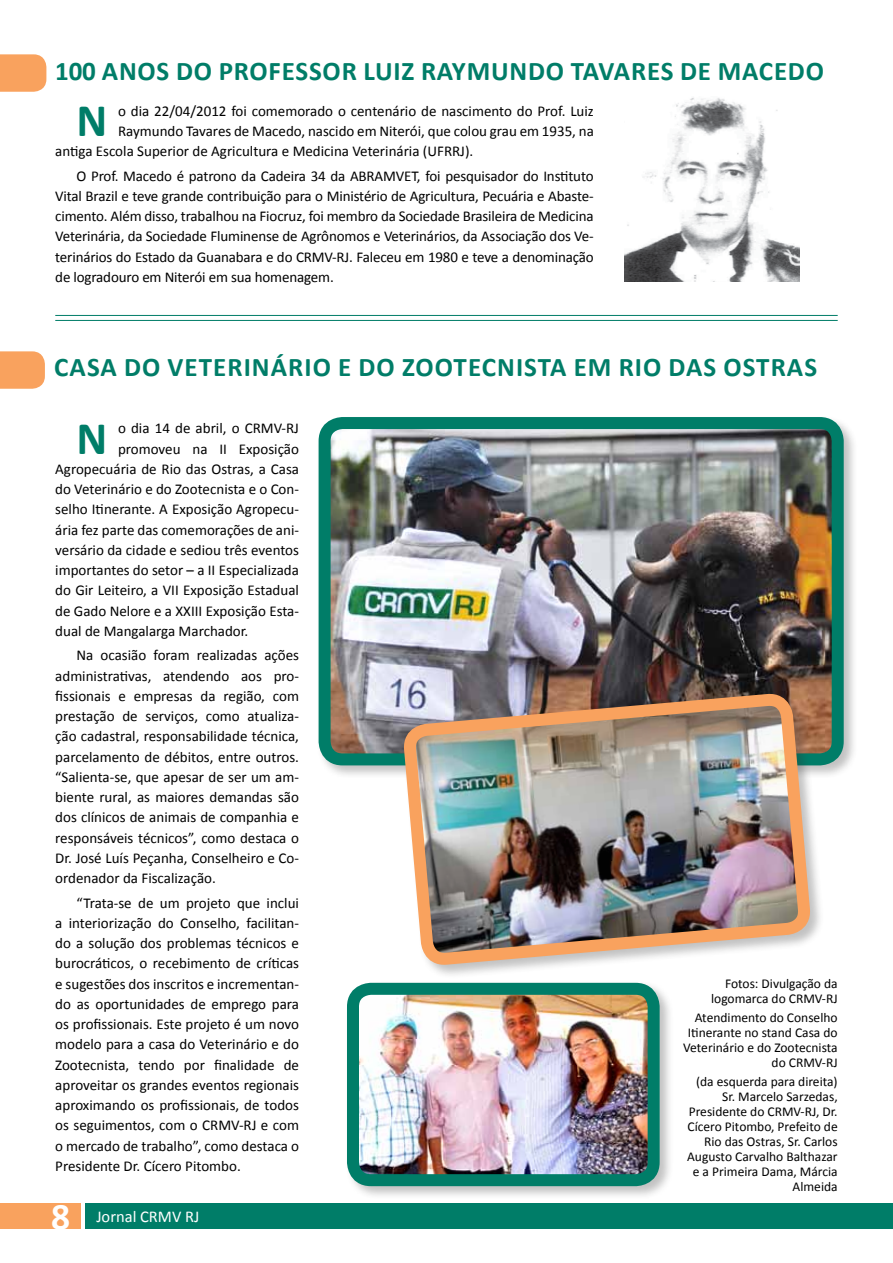
<style>
.page{position:relative;width:893px;height:1263px;background:#fff}
.page>*{position:absolute;margin:0;border:0;box-sizing:border-box;transform-origin:0 0}
.t1{font:700 46.95px "Calibri";color:#007d68}
.t2{font:700 37.5px "Calibri";color:#fff}
.t3{font:700 27px "Calibri";letter-spacing:.04em;color:#007d68}
.t4{font:16.5px "Calibri";color:#fff}
.t5{font:15px/20.2px "Calibri";color:#000;text-align:justify}
.t6{font:13.5px/15px "Calibri";color:#000;text-align:right}
</style>
<div class="page">
<div style="left:86px;top:1203px;width:807px;height:26px;background:#007d68"></div>
<div style="left:0;top:1203px;width:81px;height:26px;background:#f9a25e"></div>
<svg style="left:0;top:54px;width:46px;height:38px;background:#f9a665"></svg>
<img style="left:624px;top:98px;width:175px;height:183px">
<hr style="left:55px;top:315px;width:783px;height:1px;background:#007d68">
<hr style="left:55px;top:320px;width:783px;height:1px;background:#007d68">
<svg style="left:0;top:351px;width:45px;height:38px;background:#f9a767"></svg>
<div style="left:316px;top:415px;width:542px;height:364px;background:#333;opacity:.3"></div>
<img style="left:332px;top:430px;width:499px;height:322px">
<div style="left:319px;top:417px;width:525px;height:348px;border:12px solid #007d68;border-radius:18px"></div>
<div style="left:402px;top:692px;width:422px;height:287px;background:#333;opacity:.3"></div>
<img style="left:408px;top:441px;width:397px;height:538px">
<div style="left:345px;top:980px;width:329px;height:220px;background:#333;opacity:.3"></div>
<img style="left:360px;top:996px;width:287px;height:177px">
<div style="left:347px;top:983px;width:313px;height:203px;border:12px solid #007d68;border-radius:18px"></div>
<h3 class="t3" style="left:55px;top:54px;width:195px">100 ANOS DO PROFESSOR</h3>
<h3 class="t3" style="left:363px;top:54px;width:14px">LUIZ</h3>
<h3 class="t3" style="left:421px;top:54px;width:178px">RAYMU NDO TAVARES</h3>
<h3 class="t3" style="left:680px;top:54px;width:80px">DE MACEDO</h3>
<h1 class="t1" style="left:77px;top:91px;width:32px">N</h1>
<p class="t5" style="left:118px;top:100px;width:477px">o dia 22/04/2012 foi comemorado o centenário de nascimento do Prof. Luiz</p>
<p class="t5" style="left:118px;top:120px;width:477px">Raymundo Tavares de Macedo, nascido em Niterói, que colou grau em 1935, na</p>
<p class="t5" style="left:55px;top:140px;width:420px">antiga Escola Superior de Agricultura e Medicina Veterinária (UFRRJ).</p>
<p class="t5" style="left:55px;top:165px;width:540px;text-indent:21px">O Prof. Macedo é patrono da Cadeira 34 da ABRAMVET, foi pesquisador do Instituto Vital Brazil e teve grande contribuição para o Ministério de Agricultura, Pecuária e Abaste&shy;cimento. Além disso, trabalhou na Fiocruz, foi membro da Sociedade Brasileira de Medicina Veterinária, da Sociedade Fluminense de Agrônomos e Veterinários, da Associação dos Ve&shy;terinários do Estado da Guanabara e do CRMV-RJ. Faleceu em 1980 e teve a denominação de logradouro em Niterói em sua homenagem.</p>
<h3 class="t3" style="left:54px;top:351px;width:762px">CASA DO VETERINÁRIO E DO ZOOTECN ISTA EM RIO DAS OSTRAS</h3>
<h1 class="t1" style="left:77px;top:409px;width:32px">N</h1>
<p class="t5" style="left:118px;top:417px;width:183px">o dia 14 de abril, o CRMV-RJ</p>
<p class="t5" style="left:118px;top:438px;width:183px">promoveu na II Exposição</p>
<p class="t5" style="left:55px;top:458px;width:245px">Agropecuária de Rio das Ostras, a Casa</p>
<p class="t5" style="left:55px;top:478px;width:245px">do Veterinário e do Zootecnista e o Con-</p>
<p class="t5" style="left:55px;top:498px;width:245px">selho Itinerante. A Exposição Agropecu-</p>
<p class="t5" style="left:55px;top:519px;width:245px">ária fez parte das comemorações de ani-</p>
<p class="t5" style="left:55px;top:539px;width:245px">versário da cidade e sediou três eventos</p>
<p class="t5" style="left:55px;top:559px;width:245px">importantes do setor – a II Especializada</p>
<p class="t5" style="left:55px;top:579px;width:245px">do Gir Leiteiro, a VII Exposição Estadual</p>
<p class="t5" style="left:55px;top:600px;width:245px">de Gado Nelore e a XXIII Exposição Esta-</p>
<p class="t5" style="left:55px;top:620px;width:195px">dual de Mangalarga Marchador.</p>
<p class="t5" style="left:55px;top:644px;width:245px;text-indent:21px">Na ocasião foram realizadas ações administrativas, atendendo aos pro&shy;fissionais e empresas da região, com prestação de serviços, como atualiza&shy;ção cadastral, responsabilidade técnica, parcelamento de débitos, entre outros. “Salienta-se, que apesar de ser um am&shy;biente rural, as maiores demandas são dos clínicos de animais de companhia e responsáveis técnicos”, como destaca o Dr. José Luís Peçanha, Conselheiro e Co&shy;ordenador da Fiscalização.</p>
<p class="t5" style="left:55px;top:892px;width:245px;text-indent:21px">“Trata-se de um projeto que inclui a interiorização do Conselho, facilitan&shy;do a solução dos problemas técnicos e burocráticos, o recebimento de críticas e sugestões dos inscritos e incrementan&shy;do as oportunidades de emprego para os profissionais. Este projeto é um novo modelo para a casa do Veterinário e do Zootecnista, tendo por finalidade de aproveitar os grandes eventos regionais aproximando os profissionais, de todos os seguimentos, com o CRMV-RJ e com o mercado de trabalho”, como destaca o Presidente Dr. Cícero Pitombo.</p>
<h2 class="t2" style="left:51px;top:1193px;width:21px">8</h2>
<p class="t4" style="left:96px;top:1206px;width:104px">Jornal CRMV RJ</p>
<p class="t6" style="left:711px;top:975px;width:128px">Fotos: Divulgação da logomarca do CRMV-RJ</p>
<p class="t6" style="left:683px;top:1009px;width:156px">Atendimento do Conselho<br>Itinerante no stand Casa do<br>Veterinário e do Zootecnista do CRMV-RJ</p>
<p class="t6" style="left:687px;top:1074px;width:152px">(da esquerda para direita)<br>Sr. Marcelo Sarzedas,<br>Presidente do CRMV-RJ, Dr.<br>Cícero Pitombo, Prefeito de<br>Rio das Ostras, Sr. Carlos<br>Augusto Carvalho Balthazar e a Primeira Dama, Márcia<br>Almeida</p>
</div>
